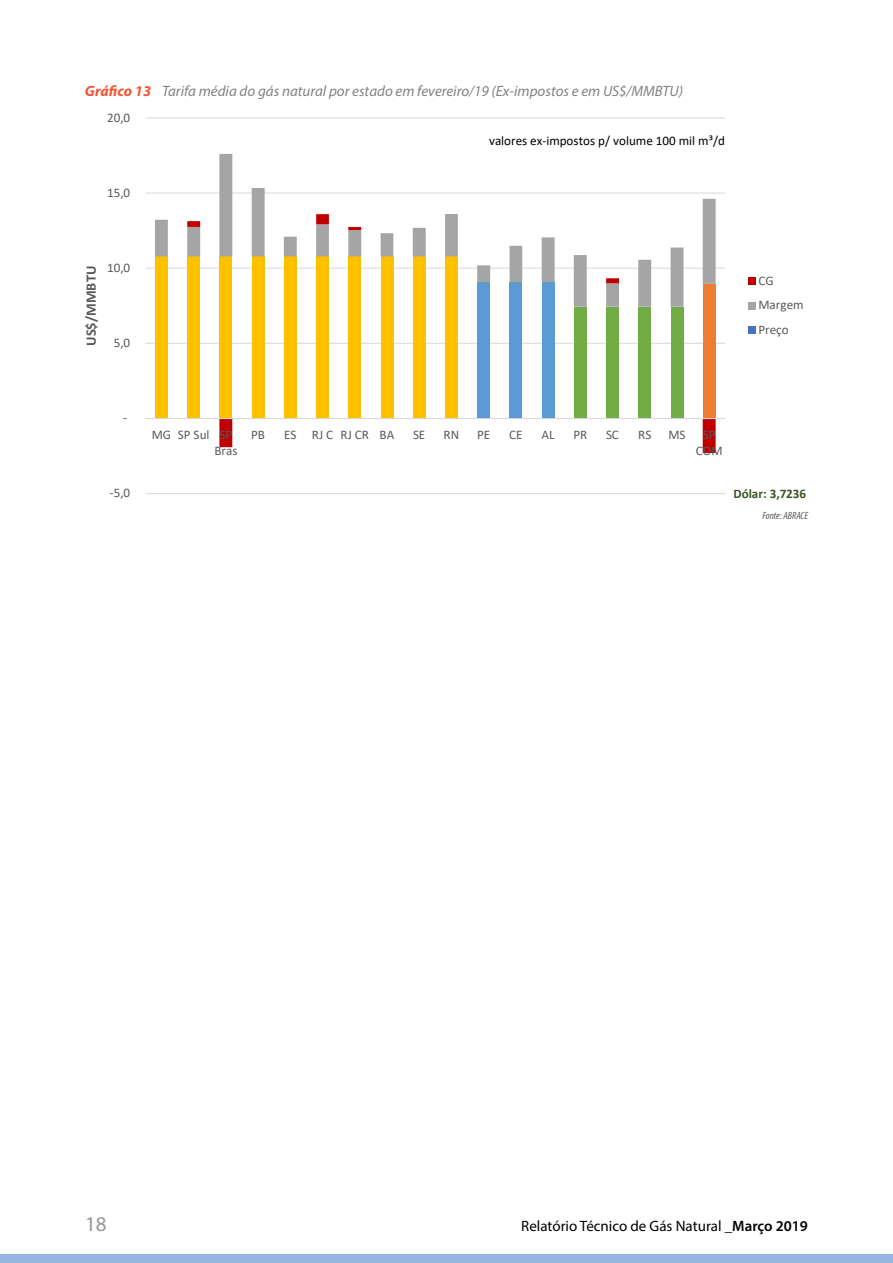
<style>
.page{position:relative;width:893px;height:1263px;background:#fff}
.page>*{position:absolute;margin:0;border:0;box-sizing:border-box;transform-origin:0 0}
.t1{font:21px "Myriad Pro";color:#939598}
.t2{font:italic 15px "Myriad Pro";color:#808285}
.t3{font:15px "Myriad Pro";color:#000}
.t4{font:700 14.55px "Calibri";letter-spacing:.005em;color:#595959}
.t5{font:13.05px/16px "Calibri";color:#595959}
.t6{font:13.05px "Calibri";color:#000}
.t7{font:700 13.05px "Calibri";color:#385723}
.t8{font:italic condensed 10.5px "Myriad Pro";color:#58595b}
.s1{font-weight:700;color:#f15635}
.s2{font-weight:600}
</style>
<div class="page">
<div style="left:0;top:1254px;width:893px;height:9px;background:#95b6df"></div>
<hr style="left:145px;top:493px;width:580px;height:1px;background:#d9d9d9">
<hr style="left:145px;top:343px;width:580px;height:1px;background:#d9d9d9">
<hr style="left:145px;top:268px;width:580px;height:1px;background:#d9d9d9">
<hr style="left:145px;top:192px;width:580px;height:2px;background:#d9d9d9">
<hr style="left:145px;top:117px;width:580px;height:1px;background:#d9d9d9">
<svg style="left:155px;top:154px;width:561px;height:60px"></svg>
<svg style="left:155px;top:214px;width:561px;height:239px"></svg>
<hr style="left:145px;top:418px;width:580px;height:1px;background:#d9d9d9">
<div style="left:748px;top:278px;width:7px;height:7px;background:#c00000"></div>
<div style="left:748px;top:302px;width:7px;height:7px;background:#a5a5a5"></div>
<div style="left:748px;top:327px;width:7px;height:7px;background:#4472c4"></div>
<p class="t2" style="left:85px;top:82px;width:600px"><span class="s1">Gráfico 13</span> Tarifa média do gás natural por estado em fevereiro/19 (Ex-impostos e em US$/MMBTU)</p>
<p class="t5" style="left:107px;top:109px;width:25px">20,0</p>
<p class="t5" style="left:107px;top:184px;width:25px">15,0</p>
<p class="t6" style="left:489px;top:132px;width:237px">valores ex-impostos p/ volume 100 mil m³/d</p>
<p class="t5" style="left:107px;top:259px;width:25px">10,0</p>
<p class="t4" style="left:81px;top:346px;width:82px;rotate:-90deg">US$/MMBTU</p>
<p class="t5" style="left:758px;top:268px;width:47px;line-height:24.6px">CG<br>Margem<br>Preço</p>
<p class="t5" style="left:114px;top:334px;width:18px">5,0</p>
<p class="t5" style="left:123px;top:409px;width:6px">-</p>
<p class="t5" style="left:110px;top:485px;width:22px">-5,0</p>
<p class="t5" style="left:214px;top:426px;width:25px;text-indent:-63px">MG SP Sul SP<br>Bras</p>
<p class="t5" style="left:251px;top:426px;width:15px">PB</p>
<p class="t5" style="left:284px;top:426px;width:112px">ES RJ C RJ CR BA</p>
<p class="t5" style="left:413px;top:426px;width:14px">SE</p>
<p class="t5" style="left:444px;top:426px;width:17px">RN</p>
<p class="t5" style="left:477px;top:426px;width:15px">PE</p>
<p class="t5" style="left:509px;top:426px;width:15px">CE</p>
<p class="t5" style="left:542px;top:426px;width:15px">AL</p>
<p class="t5" style="left:573px;top:426px;width:15px">PR</p>
<p class="t5" style="left:606px;top:426px;width:14px">SC</p>
<p class="t5" style="left:638px;top:426px;width:15px">RS</p>
<p class="t5" style="left:668px;top:426px;width:19px">MS</p>
<p class="t5" style="left:696px;top:426px;width:28px;text-align:center">SP<br>COM</p>
<p class="t7" style="left:733px;top:484px;width:74px">Dólar: 3,7236</p>
<p class="t8" style="left:762px;top:509px;width:47px">Fonte: ABRACE</p>
<h1 class="t1" style="left:85px;top:1211px;width:23px">18</h1>
<p class="t3" style="left:521px;top:1217px;width:288px">Relatório Técnico de Gás Natural _<span class="s2">Março 2019</span></p>
</div>
